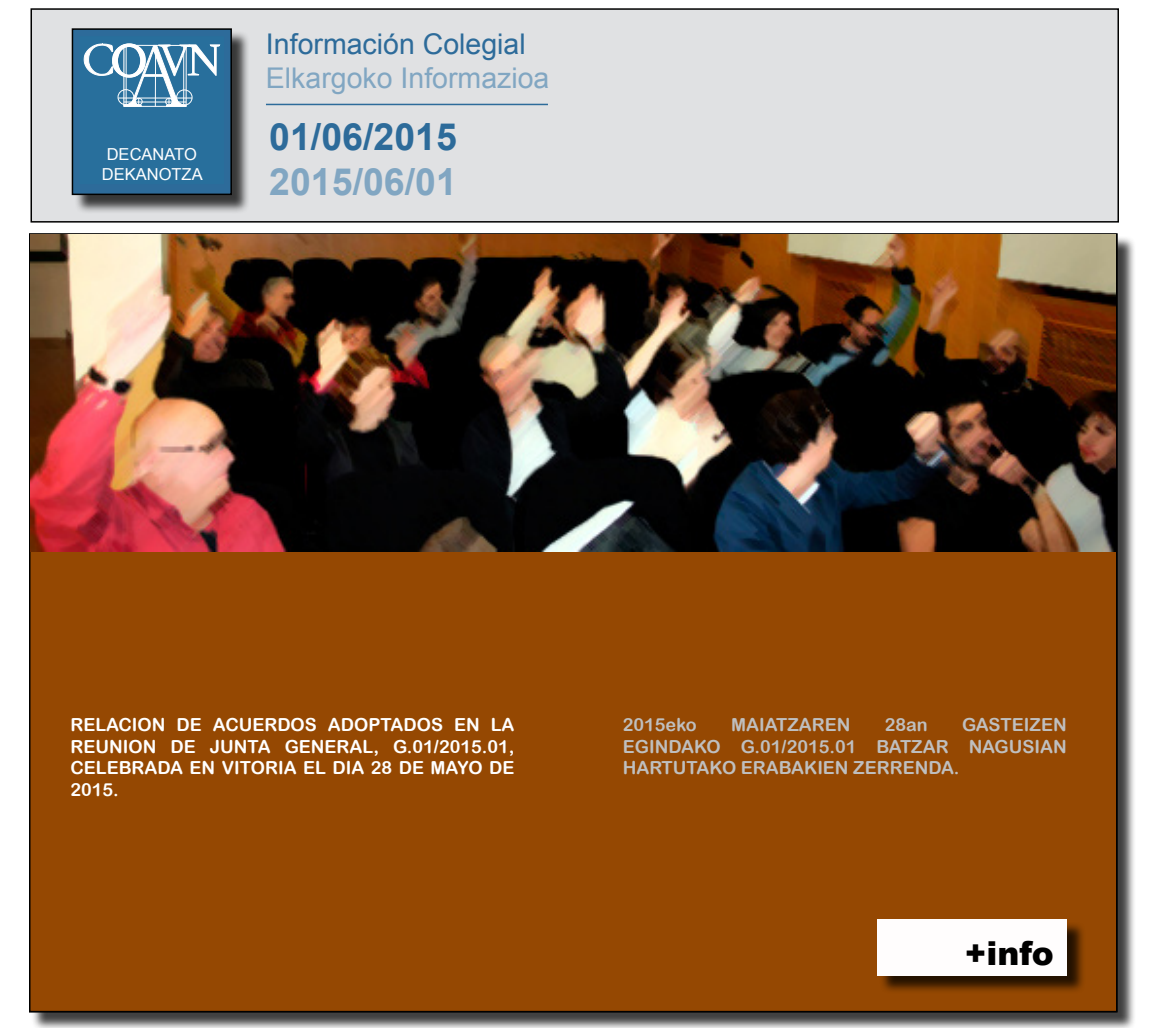
<style>
.page{position:relative;width:1155px;height:1028px;background:#fff}
.page>*{position:absolute;margin:0;border:0;box-sizing:border-box;transform-origin:0 0}
.t1{font:700 37.5px "Arial";color:#2d6b9a}
.t2{font:700 37.5px "Arial";color:#81a6c2}
.t3{font:900 33px "Arial";color:#000}
.t4{font:28.5px "Arial";color:#81a6c2}
.t5{font:28.5px "Arial";color:#2d6b9a}
.t6{font:18px/21.6px "Arial Rounded MT Bold";color:#fff;text-align:justify}
.t7{font:18px/21.6px "Arial Rounded MT Bold";color:#bfbfbf;text-align:justify}
.t8{font:16.5px "Arial";color:#fff}
</style>
<div class="page">
<div style="left:31px;top:236px;width:1105px;height:792px;background:#000;opacity:.75"></div>
<div style="left:30px;top:234px;width:1087px;height:777px;background:#954802"></div>
<img style="left:31px;top:235px;width:1085px;height:316px">
<div style="left:31px;top:9px;width:1087px;height:213px;background:#e0e1e3"></div>
<div style="left:31px;top:8px;width:1088px;height:214px;border:2px solid #000"></div>
<div style="left:880px;top:921px;width:206px;height:73px;background:#000;opacity:.75"></div>
<div style="left:877px;top:919px;width:190px;height:56px;background:#fffdfd"></div>
<div style="left:74px;top:31px;width:177px;height:183px;background:#000;opacity:.75"></div>
<div style="left:72px;top:29px;width:159px;height:165px;background:#2d6b9a"></div>
<div style="left:80px;top:37px;width:144px;height:146px;background:#286f9c"></div>
<svg style="left:84px;top:43px;width:136px;height:64px"></svg>
<hr style="left:124px;top:106px;width:62px;height:1px;background:#fff">
<hr style="left:118px;top:98px;width:74px;height:1px;background:#fff">
<hr style="left:183px;top:46px;width:1px;height:60px;background:#fff">
<hr style="left:126px;top:46px;width:1px;height:60px;background:#fff">
<div style="left:72px;top:28px;width:160px;height:167px;border:2px solid #000"></div>
<hr style="left:266px;top:104px;width:282px;height:1px;background:#2d6b9a">
<p class="t8" style="left:107px;top:144px;width:92px">DECANATO</p>
<p class="t8" style="left:102px;top:164px;width:102px">DEKANOTZA</p>
<p class="t5" style="left:266px;top:25px;width:261px">Información Colegial</p>
<p class="t4" style="left:266px;top:59px;width:285px">Elkargoko Informazioa</p>
<p class="t1" style="left:269px;top:111px;width:189px">01/06/2015</p>
<p class="t2" style="left:269px;top:156px;width:189px">2015/06/01</p>
<p class="t6" style="left:70px;top:713px;width:446px">RELACION DE ACUERDOS ADOPTADOS EN LA REUNION DE JUNTA GENERAL, G.01/2015.01, CELEBRADA EN VITORIA EL DIA 28 DE MAYO DE 2015.</p>
<p class="t7" style="left:623px;top:713px;width:75px">2015eko</p>
<p class="t7" style="left:731px;top:713px;width:121px">MAIATZAREN</p>
<p class="t7" style="left:885px;top:713px;width:44px">28an</p>
<p class="t7" style="left:623px;top:713px;width:445px;text-indent:339px">GASTEIZEN EGINDAKO G.01/2015.01 BATZAR NAGUSIAN HARTUTAKO ERABAKIEN ZERRENDA.</p>
<p class="t3" style="left:965px;top:929px;width:91px">+info</p>
</div>
